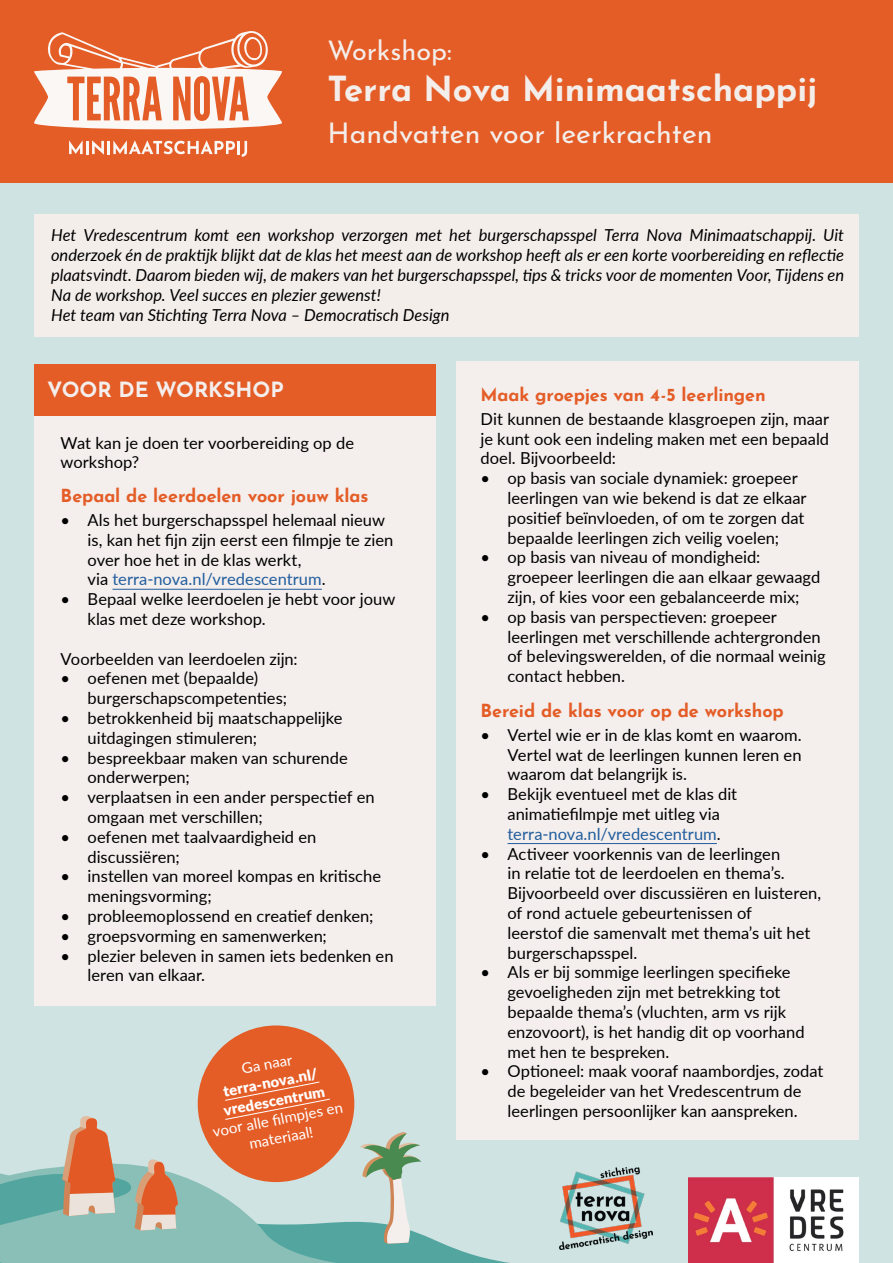
<style>
.page{position:relative;width:893px;height:1263px;background:#fff}
.page>*{position:absolute;margin:0;border:0;box-sizing:border-box;transform-origin:0 0}
.t1{font:700 34.5px "Josefin Sans";color:#f4eeeb}
.t2{font:28.5px "Josefin Sans";color:#f4eeeb}
.t3{font:27px "Josefin Sans";color:#f4eeeb}
.t4{font:700 21px "Josefin Sans";letter-spacing:-.005em;color:#f4eeec}
.t5{font:700 18px "Josefin Sans";letter-spacing:-.005em;color:#e45c26}
.t6{font:16.5px/19.8px "Lato";color:#000}
.t7{font:italic 16.5px/19.8px "Lato";color:#000}
.t8{font:15px/18.8px "Lato";color:#fff;text-align:center}
.t9{font:900 15px/18.8px "Lato";color:#fff}
.s1{color:#215e9e}
</style>
<div class="page">
<div style="left:0;top:182px;width:893px;height:1081px;background:#cee3e2"></div>
<div style="left:0;top:0;width:893px;height:182px;background:#e45c26"></div>
<div style="left:34px;top:214px;width:825px;height:122px;background:#f4eeeb"></div>
<div style="left:34px;top:414px;width:402px;height:592px;background:#f4eeec"></div>
<div style="left:456px;top:361px;width:403px;height:779px;background:#f4eeec"></div>
<hr style="left:507px;top:843px;width:210px;height:1px;background:#215e9e">
<hr style="left:112px;top:589px;width:210px;height:1px;background:#215e9e">
<div style="left:34px;top:364px;width:402px;height:51px;background:#e45c26"></div>
<svg style="left:34px;top:31px;width:248px;height:98px"></svg>
<svg style="left:69px;top:140px;width:178px;height:17px"></svg>
<img style="left:559px;top:1167px;width:94px;height:83px">
<svg style="left:358px;top:1221px;width:152px;height:42px"></svg>
<svg style="left:0;top:1043px;width:358px;height:220px"></svg>
<svg style="left:360px;top:1132px;width:62px;height:111px"></svg>
<img style="left:689px;top:1178px;width:170px;height:85px">
<svg style="left:62px;top:1116px;width:53px;height:100px"></svg>
<svg style="left:134px;top:1159px;width:44px;height:71px;background:#d09778"></svg>
<div style="left:198px;top:1025px;width:156px;height:157px;background:#e45c26;border-radius:50%"></div>
<svg style="left:225px;top:1081px;width:105px;height:39px"></svg>
<h3 class="t3" style="left:327px;top:28px;width:126px">Workshop:</h3>
<h1 class="t1" style="left:327px;top:58px;width:491px">Terra Nova Minimaatschappij</h1>
<h2 class="t2" style="left:327px;top:109px;width:387px">Handvatten voor leerkrachten</h2>
<p class="t7" style="left:51px;top:225px;width:794px">Het Vredescentrum komt een workshop verzorgen met het burgerschapsspel Terra Nova Minimaatschappij. Uit onderzoek én de praktijk blijkt dat de klas het meest aan de workshop heeft als er een korte voorbereiding en reflectie plaatsvindt. Daarom bieden wij, de makers van het burgerschapsspel, tips &amp; tricks voor de momenten Voor, Tijdens en Na de workshop. Veel succes en plezier gewenst!<br>Het team van Stichting Terra Nova – Democratisch Design</p>
<p class="t4" style="left:47px;top:371px;width:238px">VOOR DE WORKSHOP</p>
<p class="t6" style="left:61px;top:433px;width:295px;line-height:18.8px">Wat kan je doen ter voorbereiding op de workshop?</p>
<p class="t5" style="left:61px;top:480px;width:309px">Bepaal de leerdoelen voor jouw klas</p>
<p class="t6" style="left:88px;top:509px;width:307px;text-indent:-27px">• Als het burgerschapsspel helemaal nieuw is, kan het fijn zijn eerst een filmpje te zien over hoe het in de klas werkt,<br>via <span class="s1">terra-nova.nl/vredescentrum</span>.</p>
<p class="t6" style="left:88px;top:589px;width:309px;text-indent:-27px">• Bepaal welke leerdoelen je hebt voor jouw klas met deze workshop.</p>
<p class="t6" style="left:61px;top:648px;width:239px">Voorbeelden van leerdoelen zijn:</p>
<p class="t6" style="left:88px;top:668px;width:201px;text-indent:-27px">• oefenen met (bepaalde) burgerschapscompetenties;</p>
<p class="t6" style="left:88px;top:707px;width:256px;text-indent:-27px">• betrokkenheid bij maatschappelijke uitdagingen stimuleren;</p>
<p class="t6" style="left:88px;top:747px;width:262px;text-indent:-27px">• bespreekbaar maken van schurende onderwerpen;</p>
<p class="t6" style="left:88px;top:787px;width:289px;text-indent:-27px">• verplaatsen in een ander perspectief en omgaan met verschillen;</p>
<p class="t6" style="left:88px;top:826px;width:230px;text-indent:-27px">• oefenen met taalvaardigheid en discussiëren;</p>
<p class="t6" style="left:88px;top:866px;width:295px;text-indent:-27px">• instellen van moreel kompas en kritische meningsvorming;</p>
<p class="t6" style="left:61px;top:905px;width:314px">• probleemoplossend en creatief denken;</p>
<p class="t6" style="left:61px;top:925px;width:268px">• groepsvorming en samenwerken;</p>
<p class="t6" style="left:88px;top:945px;width:307px;text-indent:-27px">• plezier beleven in samen iets bedenken en leren van elkaar.</p>
<p class="t8" style="left:240px;top:1059px;width:53px;rotate:-11deg">Ga naar</p>
<p class="t9" style="left:218px;top:1082px;width:105px;rotate:-11deg">terra-nova.nl/ vredescentrum</p>
<p class="t8" style="left:211px;top:1122px;width:134px;rotate:-11deg">voor alle fi lmpjes en materiaal!</p>
<p class="t5" style="left:480px;top:378px;width:287px">Maak groepjes van 4-5 leerlingen</p>
<p class="t6" style="left:480px;top:408px;width:350px;text-align:justify">Dit kunnen de bestaande klasgroepen zijn, maar je kunt ook een indeling maken met een bepaald doel. Bijvoorbeeld:</p>
<p class="t6" style="left:507px;top:468px;width:301px;text-indent:-27px">• op basis van sociale dynamiek: groepeer leerlingen van wie bekend is dat ze elkaar positief beïnvloeden, of om te zorgen dat bepaalde leerlingen zich veilig voelen;</p>
<p class="t6" style="left:507px;top:547px;width:314px;text-indent:-27px">• op basis van niveau of mondigheid: groepeer leerlingen die aan elkaar gewaagd zijn, of kies voor een gebalanceerde mix;</p>
<p class="t6" style="left:507px;top:606px;width:320px;text-indent:-27px">• op basis van perspectieven: groepeer leerlingen met verschillende achtergronden of belevingswerelden, of die normaal weinig contact hebben.</p>
<p class="t5" style="left:480px;top:694px;width:305px">Bereid de klas voor op de workshop</p>
<p class="t6" style="left:507px;top:724px;width:296px;text-align:justify;text-indent:-27px">• Vertel wie er in de klas komt en waarom.<br>Vertel wat de leerlingen kunnen leren en waarom dat belangrijk is.</p>
<p class="t6" style="left:507px;top:783px;width:231px;text-indent:-27px">• Bekijk eventueel met de klas dit animatiefilmpje met uitleg via <span class="s1">terra-nova.nl/vredescentrum</span>.</p>
<p class="t6" style="left:507px;top:843px;width:315px;text-indent:-27px">• Activeer voorkennis van de leerlingen<br>in relatie tot de leerdoelen en thema’s.<br>Bijvoorbeeld over discussiëren en luisteren, of rond actuele gebeurtenissen of<br>leerstof die samenvalt met thema’s uit het burgerschapsspel.</p>
<p class="t6" style="left:507px;top:962px;width:299px;text-indent:-27px">• Als er bij sommige leerlingen specifieke gevoeligheden zijn met betrekking tot bepaalde thema’s (vluchten, arm vs rijk enzovoort), is het handig dit op voorhand met hen te bespreken.</p>
<p class="t6" style="left:480px;top:1061px;width:344px;text-align:center">• Optioneel: maak vooraf naambordjes, zodat de begeleider van het Vredescentrum de leerlingen persoonlijker kan aanspreken.</p>
</div>
